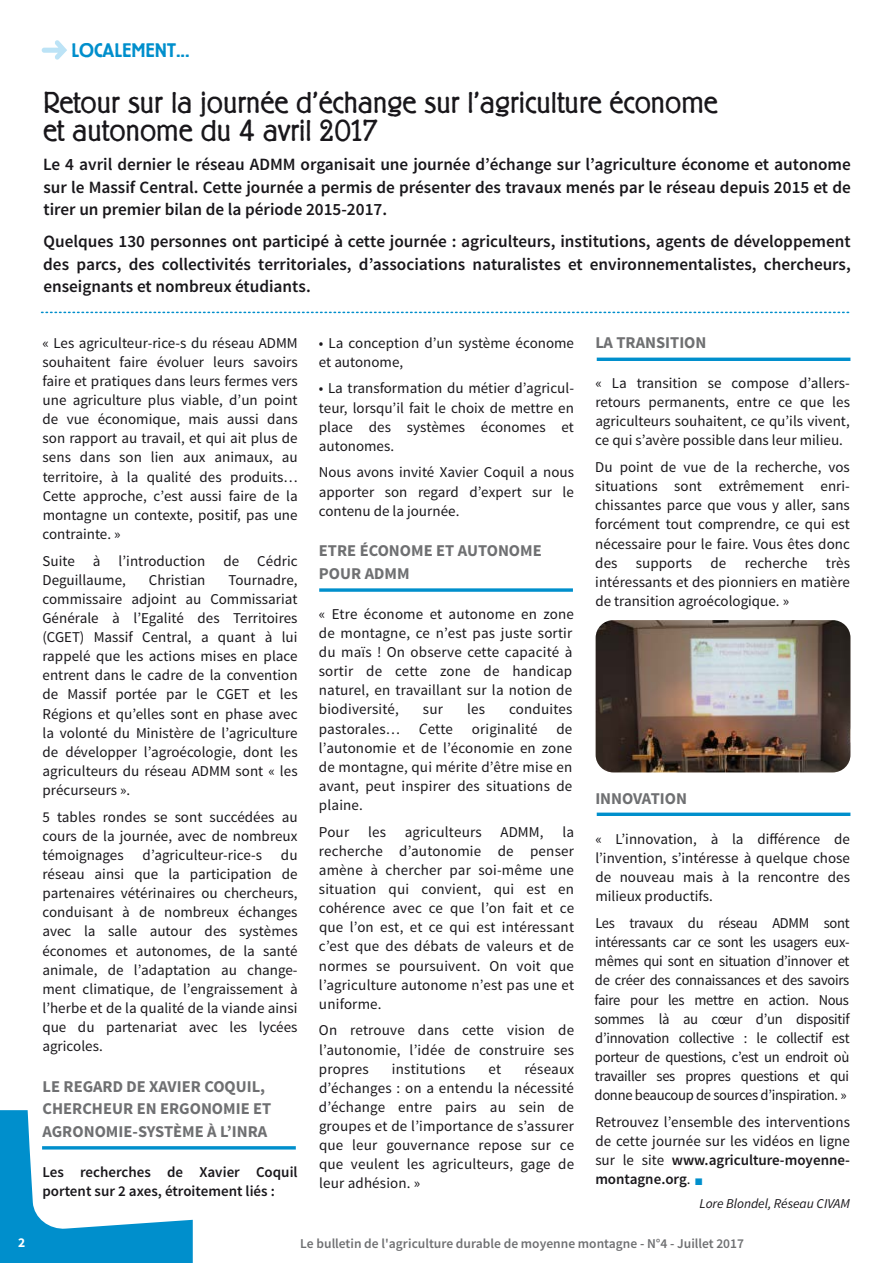
<style>
.page{position:relative;width:893px;height:1263px;background:#fff}
.page>*{position:absolute;margin:0;border:0;box-sizing:border-box;transform-origin:0 0}
.t1{font:300 30px/27.6px "Berliner Grotesk";color:#19171b}
.t2{font:500 19.5px "Berliner Grotesk";color:#008fcc}
.t3{font:600 17.25px/22.6px "Source Sans Pro";color:#19171b;text-align:justify}
.t4{font:700 16.5px/22.5px "Source Sans Pro";color:#6f7072}
.t5{font:15px/19px "Source Sans Pro";letter-spacing:.005em;color:#19171b;text-align:justify}
.t6{font:600 15px/19.2px "Source Sans Pro";color:#19171b}
.t7{font:600 13.5px "Source Sans Pro";color:#6f7072}
.t8{font:italic 13.5px "Source Sans Pro";letter-spacing:-.005em;color:#19171b}
.t9{font:700 13.5px "Source Sans Pro";color:#fff}
.s1{font-style:italic;font-size:15.75px}
.s2{font-weight:600}
</style>
<div class="page">
<svg style="left:0;top:1110px;width:193px;height:153px"></svg>
<svg style="left:42px;top:40px;width:25px;height:20px"></svg>
<svg style="left:42px;top:312px;width:808px;height:1px"></svg>
<hr style="left:42px;top:1146px;width:254px;height:3px;background:#008fcc">
<svg style="left:319px;top:588px;width:254px;height:4px"></svg>
<img style="left:596px;top:620px;width:254px;height:152px">
<hr style="left:597px;top:358px;width:253px;height:3px;background:#008fcc">
<svg style="left:597px;top:812px;width:253px;height:4px"></svg>
<p class="t9" style="left:18px;top:1233px;width:9px">2</p>
<h2 class="t2" style="left:71px;top:42px;width:120px">LOCALEMENT...</h2>
<h1 class="t1" style="left:43px;top:91px;width:676px">Retour sur la journée d’échange sur l’agriculture économe et autonome du 4 avril 2017</h1>
<p class="t3" style="left:43px;top:153px;width:809px">Le 4 avril dernier le réseau ADMM organisait une journée d’échange sur l’agriculture économe et autonome sur le Massif Central. Cette journée a permis de présenter des travaux menés par le réseau depuis 2015 et de tirer un premier bilan de la période 2015-2017.</p>
<p class="t3" style="left:43px;top:230px;width:809px">Quelques 130 personnes ont participé à cette journée : agriculteurs, institutions, agents de développement des parcs, des collectivités territoriales, d’associations naturalistes et environnementalistes, chercheurs, enseignants et nombreux étudiants.</p>
<p class="t5" style="left:43px;top:333px;width:257px">« Les agriculteur-rice-s du réseau ADMM souhaitent faire évoluer leurs savoirs faire et pratiques dans leurs fermes vers une agriculture plus viable, d’un point de vue économique, mais aussi dans son rapport au travail, et qui ait plus de sens dans son lien aux animaux, au territoire, à la qualité des produits… Cette approche, c’est aussi faire de la montagne un contexte, positif, pas une contrainte. »</p>
<p class="t5" style="left:43px;top:551px;width:257px">Suite à l’introduction de Cédric<br>Deguillaume,</p>
<p class="t5" style="left:42px;top:570px;width:257px;text-indent:186px">Tournadre, commissaire adjoint au Commissariat Générale à l’Egalité des Territoires (CGET) Massif Central, a quant à lui rappelé que les actions mises en place entrent dans le cadre de la convention de Massif portée par le CGET et les Régions et qu’elles sont en phase avec la volonté du Ministère de l’agriculture de développer l’agroécologie, dont les agriculteurs du réseau ADMM sont « les précurseurs ».</p>
<p class="t5" style="left:42px;top:807px;width:257px">5 tables rondes se sont succédées au cours de la journée, avec de nombreux témoignages</p>
<p class="t5" style="left:149px;top:570px;width:58px">Christian</p>
<p class="t5" style="left:42px;top:846px;width:257px;text-indent:238px">du réseau ainsi que la participation de partenaires vétérinaires ou chercheurs, conduisant à de nombreux échanges avec la salle autour des systèmes économes et autonomes, de la santé animale, de l’adaptation au change&shy;ment climatique, de l’engraissement à l’herbe et de la qualité de la viande ainsi que du partenariat avec les lycées agricoles.</p>
<p class="t4" style="left:42px;top:1075px;width:230px">LE REGARD DE XAVIER COQUIL,<br>CHERCHEUR EN ERGONOMIE ET<br>AGRONOMIE-SYSTÈME À L’INRA</p>
<p class="t6" style="left:43px;top:1163px;width:257px">Les recherches de Xavier Coquil portent sur 2 axes, étroitement liés :</p>
<p class="t5" style="left:143px;top:846px;width:121px">d’agriculteur-rice-s</p>
<p class="t5" style="left:319px;top:333px;width:257px">• La conception d’un système économe et autonome,</p>
<p class="t5" style="left:319px;top:379px;width:257px">• La transformation du métier d’agricul&shy;teur, lorsqu’il fait le choix de mettre en place des systèmes économes et autonomes.</p>
<p class="t5" style="left:319px;top:463px;width:257px">Nous avons invité Xavier Coquil a nous apporter son regard d’expert sur le contenu de la journée.</p>
<p class="t4" style="left:319px;top:540px;width:224px">ETRE ÉCONOME ET AUTONOME<br>POUR ADMM</p>
<p class="t5" style="left:319px;top:604px;width:257px">« Etre économe et autonome en zone de montagne, ce n’est pas juste sortir du maïs ! On observe cette capacité à sortir de cette zone de handicap naturel, en travaillant sur la notion de biodiversité,</p>
<p class="t5" style="left:423px;top:700px;width:22px">sur</p>
<p class="t5" style="left:467px;top:700px;width:19px">les</p>
<p class="t5" style="left:509px;top:700px;width:65px">conduites</p>
<p class="t5" style="left:319px;top:719px;width:136px">pastorales… <span class="s1">C</span>ette</p>
<p class="t5" style="left:472px;top:719px;width:67px">originalité</p>
<p class="t5" style="left:319px;top:719px;width:255px;text-indent:237px">de l’autonomie et de l’économie en zone de montagne, qui mérite d’être mise en avant, peut inspirer des situations de plaine.</p>
<p class="t5" style="left:319px;top:822px;width:32px">Pour</p>
<p class="t5" style="left:368px;top:822px;width:115px">les agriculteurs</p>
<p class="t5" style="left:500px;top:822px;width:45px">ADMM,</p>
<p class="t5" style="left:319px;top:822px;width:257px;text-indent:243px">la recherche d’autonomie de penser amène à chercher par soi-même une situation qui convient, qui est en cohérence avec ce que l’on fait et ce que l’on est, et ce qui est intéressant c’est que des débats de valeurs et de normes se poursuivent. On voit que l’agriculture autonome n’est pas une et uniforme.</p>
<p class="t5" style="left:319px;top:1021px;width:257px">On retrouve dans cette vision de l’autonomie, l’idée de construire ses propres</p>
<p class="t5" style="left:319px;top:1059px;width:257px;text-indent:205px">réseaux d’échanges : on a entendu la nécessité d’échange entre pairs au sein de groupes et de l’importance de s’assurer que leur gouvernance repose sur ce que veulent les agriculteurs, gage de leur adhésion. »</p>
<p class="t5" style="left:392px;top:1059px;width:75px">institutions</p>
<p class="t5" style="left:489px;top:1059px;width:14px">et</p>
<p class="t4" style="left:595px;top:332px;width:113px">LA TRANSITION</p>
<p class="t5" style="left:595px;top:374px;width:256px">« La transition se compose d’allers&shy;retours permanents, entre ce que les agriculteurs souhaitent, ce qu’ils vivent, ce qui s’avère possible dans leur milieu.</p>
<p class="t5" style="left:595px;top:458px;width:256px">Du point de vue de la recherche, vos situations sont extrêmement enri&shy;chissantes parce que vous y aller, sans forcément tout comprendre, ce qui est nécessaire pour le faire. Vous êtes donc des supports de recherche très intéressants et des pionniers en matière de transition agroécologique. »</p>
<p class="t4" style="left:595px;top:788px;width:93px">INNOVATION</p>
<p class="t5" style="left:595px;top:830px;width:256px">« L’innovation, à la différence de l’invention, s’intéresse à quelque chose de nouveau mais à la rencontre des milieux productifs.</p>
<p class="t5" style="left:594px;top:914px;width:257px">Les travaux du réseau ADMM sont intéressants car ce sont les usagers eux&shy;mêmes qui sont en situation d’innover et de créer des connaissances et des savoirs faire pour les mettre en action. Nous sommes là au cœur d’un dispositif d’innovation collective : le collectif est porteur de questions, c’est un endroit où travailler ses propres questions et qui donne beaucoup de sources d’inspiration. »</p>
<p class="t5" style="left:595px;top:1112px;width:256px">Retrouvez l’ensemble des interventions de cette journée sur les vidéos en ligne sur le site <span class="s2">www.agriculture-moyenne&shy;montagne.org</span>.</p>
<p class="t8" style="left:699px;top:1195px;width:152px">Lore Blondel, Réseau CIVAM</p>
<p class="t7" style="left:300px;top:1234px;width:445px">Le bulletin de l'agriculture durable de moyenne montagne - N°4 - Juillet 2017</p>
</div>
